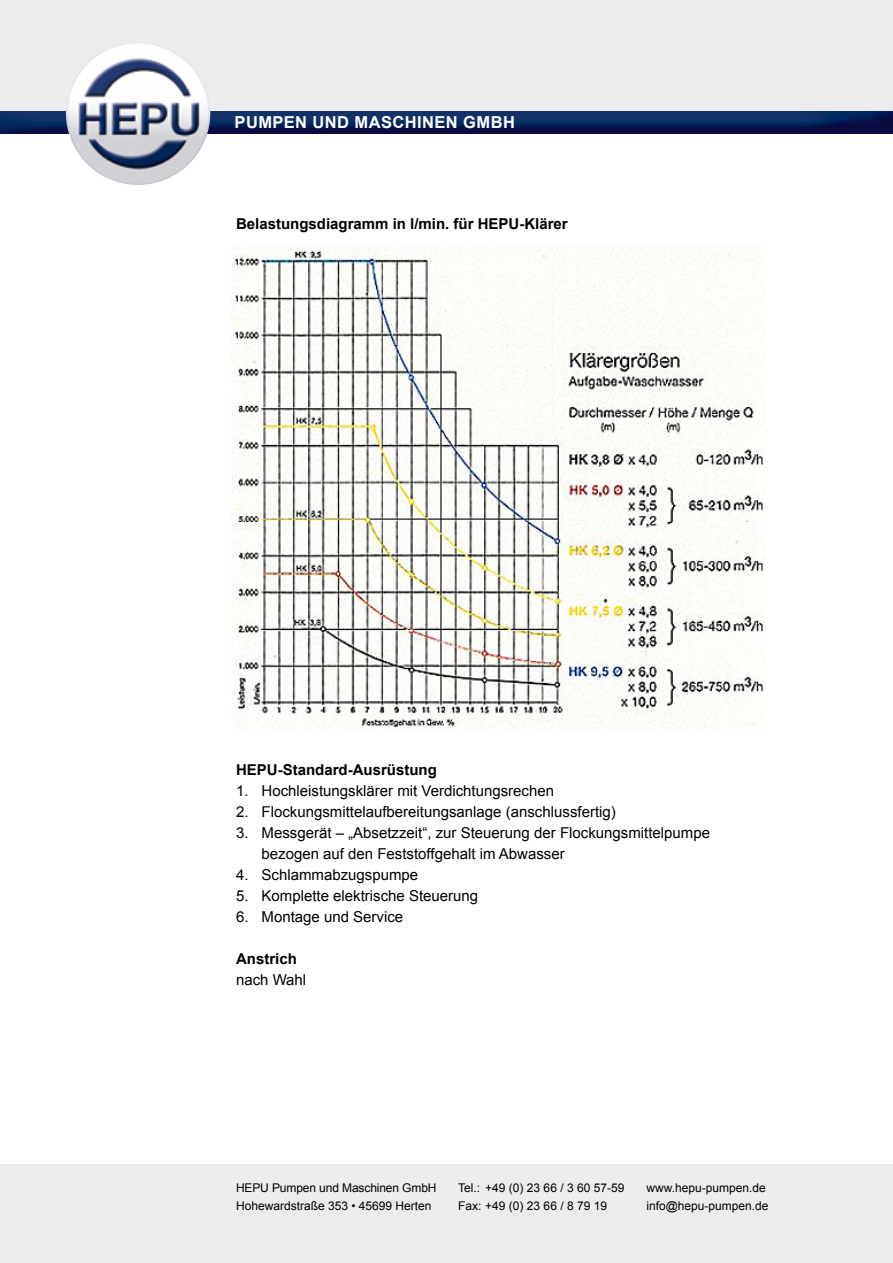
<style>
.page{position:relative;width:893px;height:1263px;background:#fff}
.page>*{position:absolute;margin:0;border:0;box-sizing:border-box;transform-origin:0 0}
.t1{font:700 16.5px "Arial";letter-spacing:.025em;color:#fff}
.copy_Aufzählung{font:15px/21px "Arial";color:#000;text-align:justify}
.copy_Head{font:700 15px "Arial";color:#000}
.copy{font:15px "Arial";color:#000}
.t2{font:12px/18px "Arial";color:#000}
</style>
<div class="page">
<div style="left:0;top:1164px;width:893px;height:99px;background:#ececec"></div>
<div style="left:0;top:1px;width:893px;height:132px;background:#ececec"></div>
<img style="left:0;top:112px;width:893px;height:22px">
<img style="left:66px;top:43px;width:144px;height:142px">
<img style="left:232px;top:245px;width:534px;height:485px">
<p class="t1" style="left:235px;top:113px;width:282px">PUMPEN UND MASCHINEN GMBH</p>
<p class="copy_Head" style="left:236px;top:215px;width:333px">Belastungsdiagramm in l/min. für HEPU-Klärer</p>
<p class="copy_Head" style="left:236px;top:761px;width:202px">HEPU-Standard-Ausrüstung</p>
<p class="copy_Aufzählung" style="left:261px;top:780px;width:294px">Hochleistungsklärer mit Verdichtungsrechen</p>
<p class="copy_Aufzählung" style="left:261px;top:801px;width:356px">Flockungsmittelaufbereitungsanlage (anschlussfertig)</p>
<p class="copy_Aufzählung" style="left:261px;top:822px;width:450px">Messgerät – „Absetzzeit“, zur Steuerung der Flockungsmittelpumpe bezogen auf den Feststoffgehalt im Abwasser</p>
<p class="copy_Aufzählung" style="left:261px;top:864px;width:158px">Schlammabzugspumpe</p>
<p class="copy_Aufzählung" style="left:261px;top:885px;width:218px">Komplette elektrische Steuerung</p>
<p class="copy_Aufzählung" style="left:261px;top:906px;width:143px">Montage und Service</p>
<p class="copy_Head" style="left:236px;top:950px;width:62px">Anstrich</p>
<p class="copy" style="left:236px;top:971px;width:72px">nach Wahl</p>
<p class="copy_Aufzählung" style="left:236px;top:780px;width:14px">1.<br>2.<br>3.</p>
<p class="copy_Aufzählung" style="left:236px;top:864px;width:14px">4.<br>5.<br>6.</p>
<p class="t2" style="left:236px;top:1178px;width:202px">HEPU Pumpen und Maschinen GmbH<br>Hohewardstraße 353 • 45699 Herten</p>
<p class="t2" style="left:646px;top:1178px;width:124px">www.hepu-pumpen.de info@hepu-pumpen.de</p>
<p class="t2" style="left:458px;top:1178px;width:168px">Tel.: +49 (0) 23 66 / 3 60 57-59<br>Fax: +49 (0) 23 66 / 8 79 19</p>
</div>
